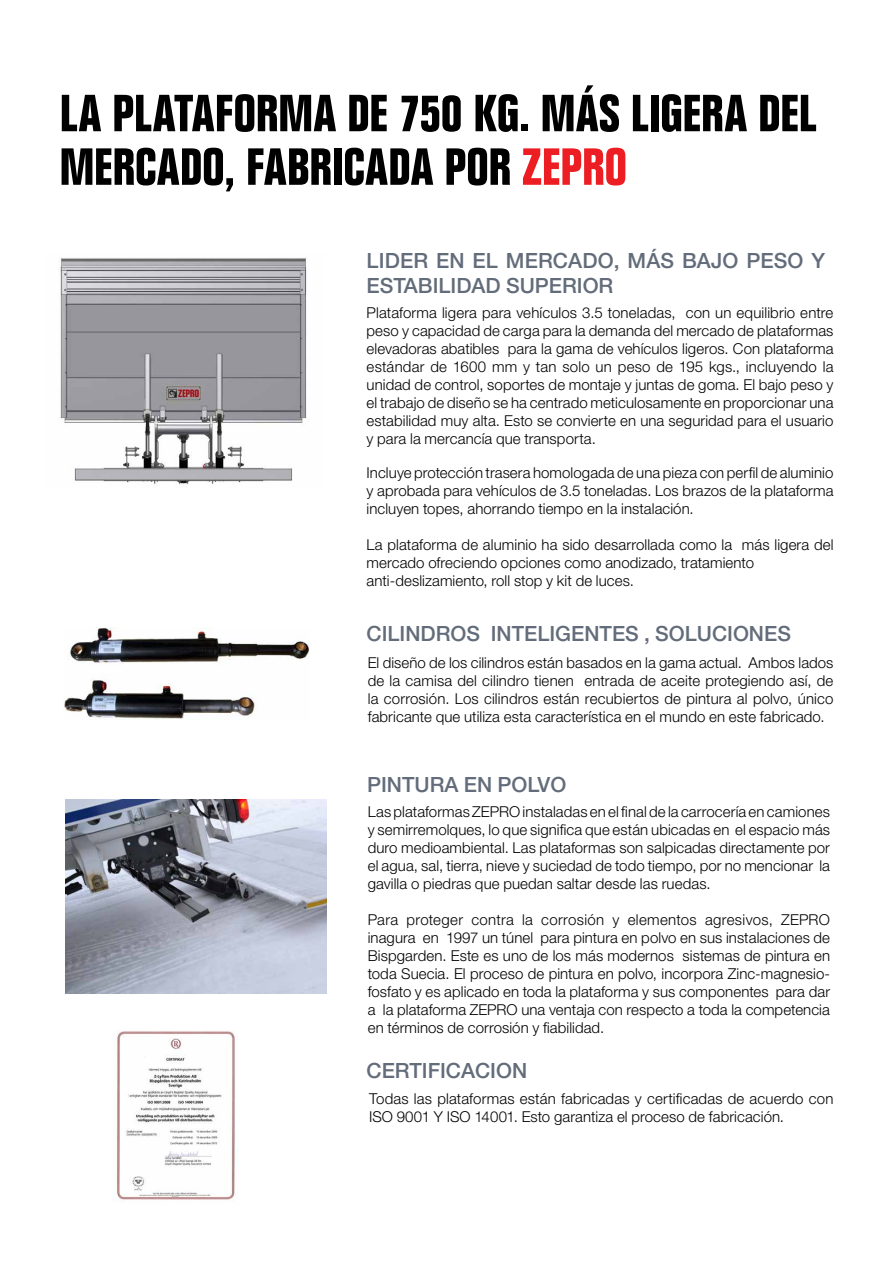
<style>
.page{position:relative;width:893px;height:1263px;background:#fff}
.page>*{position:absolute;margin:0;border:0;box-sizing:border-box;transform-origin:0 0}
.t1{font:700 condensed 51px/53.6px "Folio Std";color:#000}
.t2{font:500 21px/25.2px "Helvetica Neue LT Std";color:#636c7a}
.t3{font:300 15px/18px "Helvetica Neue LT Std";letter-spacing:.005em;color:#000;text-align:justify}
.s1{color:#ed1d24}
</style>
<div class="page">
<img style="left:64px;top:627px;width:245px;height:92px">
<img style="left:66px;top:799px;width:260px;height:194px">
<img style="left:116px;top:1031px;width:119px;height:170px">
<img style="left:59px;top:257px;width:248px;height:228px">
<h1 class="t1" style="left:60px;top:88px;width:758px">LA PLATAFORMA DE 750 KG. MÁS LIGERA DEL<br>MERCADO, FABRICADA POR <span class="s1">ZEPRO</span></h1>
<h2 class="t2" style="left:367px;top:248px;width:460px">LIDER EN EL MERCADO, MÁS BAJO PESO Y<br>ESTABILIDAD SUPERIOR</h2>
<p class="t3" style="left:367px;top:304px;width:468px">Plataforma ligera para vehículos 3.5 toneladas, con un equilibrio entre peso y capacidad de carga para la demanda del mercado de plataformas elevadoras abatibles para la gama de vehículos ligeros. Con plataforma estándar de 1600 mm y tan solo un peso de 195 kgs., incluyendo la unidad de control, soportes de montaje y juntas de goma. El bajo peso y el trabajo de diseño se ha centrado meticulosamente en proporcionar una estabilidad muy alta. Esto se convierte en una seguridad para el usuario y para la mercancía que transporta.</p>
<p class="t3" style="left:367px;top:464px;width:468px">Incluye protección trasera homologada de una pieza con perfil de aluminio y aprobada para vehículos de 3.5 toneladas. Los brazos de la plataforma incluyen topes, ahorrando tiempo en la instalación.</p>
<p class="t3" style="left:367px;top:536px;width:468px;text-align:left">La plataforma de aluminio ha sido desarrollada como la más ligera del mercado ofreciendo opciones como anodizado, tratamiento anti-deslizamiento, roll stop y kit de luces.</p>
<h2 class="t2" style="left:367px;top:621px;width:426px">CILINDROS INTELIGENTES , SOLUCIONES</h2>
<p class="t3" style="left:368px;top:653px;width:467px">El diseño de los cilindros están basados en la gama actual. Ambos lados de la camisa del cilindro tienen entrada de aceite protegiendo así, de la corrosión. Los cilindros están recubiertos de pintura al polvo, único fabricante que utiliza esta característica en el mundo en este fabricado.</p>
<h2 class="t2" style="left:367px;top:771px;width:201px">PINTURA EN POLVO</h2>
<p class="t3" style="left:368px;top:802px;width:464px">Las plataformas ZEPRO instaladas en el final de la carrocería en camiones y semirremolques, lo que significa que están ubicadas en el espacio más duro medioambiental. Las plataformas son salpicadas directamente por el agua, sal, tierra, nieve y suciedad de todo tiempo, por no mencionar la gavilla o piedras que puedan saltar desde las ruedas.</p>
<p class="t3" style="left:368px;top:910px;width:464px">Para proteger contra la corrosión y elementos agresivos, ZEPRO inagura en 1997 un túnel para pintura en polvo en sus instalaciones de Bispgarden. Este es uno de los más modernos sistemas de pintura en toda Suecia. El proceso de pintura en polvo, incorpora Zinc-magnesio&shy;fosfato y es aplicado en toda la plataforma y sus componentes para dar a la plataforma ZEPRO una ventaja con respecto a toda la competencia en términos de corrosión y fiabilidad.</p>
<h2 class="t2" style="left:367px;top:1058px;width:162px">CERTIFICACION</h2>
<p class="t3" style="left:369px;top:1089px;width:466px">Todas las plataformas están fabricadas y certificadas de acuerdo con<br>ISO 9001 Y ISO 14001. Esto garantiza el proceso de fabricación.</p>
</div>
